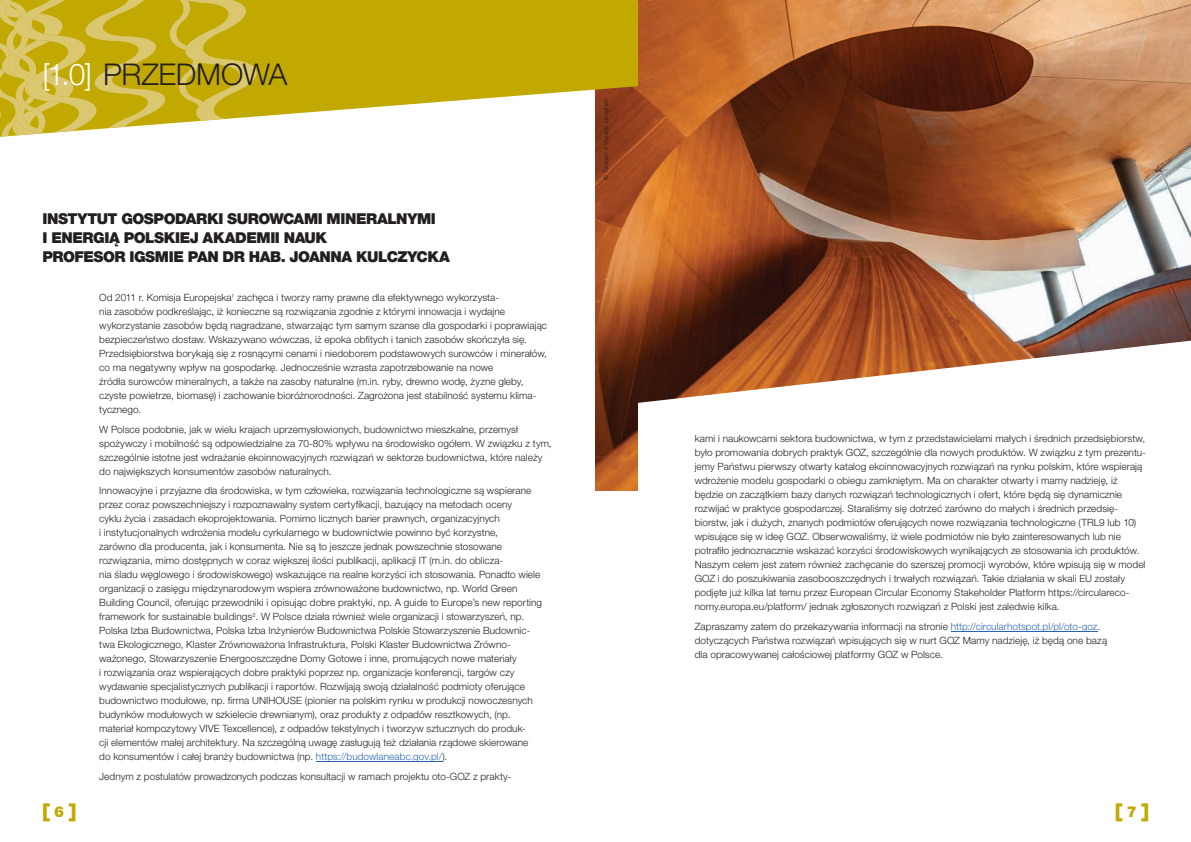
<style>
.page{position:relative;width:1191px;height:842px;background:#fff}
.page>*{position:absolute;margin:0;border:0;box-sizing:border-box;transform-origin:0 0}
.t1{font:300 30px "Helvetica Neue LT Pro";letter-spacing:-.015em;color:#231f20}
.t2{font:900 20px "Helvetica Neue LT Pro";color:#c1a902}
.t3{font:900 15px/19px "Helvetica Neue LT Pro";letter-spacing:-.03em;color:#231f20}
.t4{font:300 10px/14px "Helvetica Neue LT Pro";letter-spacing:.005em;color:#231f20}
.t5{font:300 6px "Helvetica Neue LT Pro";letter-spacing:.025em;color:#231f20}
.s1{color:#fff}
.s2{color:#2865b1}
.s3{font-size:15px}
</style>
<div class="page">
<img style="left:595px;top:0;width:596px;height:490px">
<svg style="left:638px;top:341px;width:553px;height:291px"></svg>
<svg style="left:267px;top:0;width:371px;height:137px;fill:#c1a902"></svg>
<svg style="left:0;top:0;width:267px;height:137px;background:#cdb837"></svg>
<hr style="left:316px;top:761px;width:126px;height:1px;background:#2865b1">
<hr style="left:950px;top:631px;width:147px;height:1px;background:#2865b1">
<h1 class="t1" style="left:43px;top:56px;width:246px"><span class="s1">[1.0]</span> PRZEDMOWA</h1>
<h3 class="t3" style="left:43px;top:209px;width:409px">INSTYTUT GOSPODARKI SUROWCAMI MINERALNYMI<br>I ENERGIĄ POLSKIEJ AKADEMII NAUK<br>PROFESOR IGSMIE PAN DR HAB. JOANNA KULCZYCKA</h3>
<p class="t4" style="left:99px;top:290px;width:449px">Od 2011 r. Komisja Europejska<sup>1</sup> zachęca i tworzy ramy prawne dla efektywnego wykorzysta-<br>nia zasobów podkreślając, iż konieczne są rozwiązania zgodnie z którymi innowacja i wydajne wykorzystanie zasobów będą nagradzane, stwarzając tym samym szanse dla gospodarki i poprawiając bezpieczeństwo dostaw. Wskazywano wówczas, iż epoka obfitych i tanich zasobów skończyła się.<br>Przedsiębiorstwa borykają się z rosnącymi cenami i niedoborem podstawowych surowców i minerałów, co ma negatywny wpływ na gospodarkę. Jednocześnie wzrasta zapotrzebowanie na nowe<br>źródła surowców mineralnych, a także na zasoby naturalne (m.in. ryby, drewno wodę, żyzne gleby, czyste powietrze, biomasę) i zachowanie bioróżnorodności. Zagrożona jest stabilność systemu klima&shy;tycznego.</p>
<p class="t4" style="left:99px;top:422px;width:454px">W Polsce podobnie, jak w wielu krajach uprzemysłowionych, budownictwo mieszkalne, przemysł spożywczy i mobilność są odpowiedzialne za 70-80% wpływu na środowisko ogółem. W związku z tym, szczególnie istotne jest wdrażanie ekoinnowacyjnych rozwiązań w sektorze budownictwa, które należy do największych konsumentów zasobów naturalnych.</p>
<p class="t4" style="left:99px;top:484px;width:444px">Innowacyjne i przyjazne dla środowiska, w tym człowieka, rozwiązania technologiczne są wspierane przez coraz powszechniejszy i rozpoznawalny system certyfikacji, bazujący na metodach oceny<br>cyklu życia i zasadach ekoprojektowania. Pomimo licznych barier prawnych, organizacyjnych<br>i instytucjonalnych wdrożenia modelu cyrkularnego w budownictwie powinno być korzystne,<br>zarówno dla producenta, jak i konsumenta. Nie są to jeszcze jednak powszechnie stosowane rozwiązania, mimo dostępnych w coraz większej ilości publikacji, aplikacji IT (m.in. do oblicza-<br>nia śladu węglowego i środowiskowego) wskazujące na realne korzyści ich stosowania. Ponadto wiele organizacji o zasięgu międzynarodowym wspiera zrównoważone budownictwo, np. World Green Building Council, oferując przewodniki i opisując dobre praktyki, np. A guide to Europe’s new reporting framework for sustainable buildings<sup>2</sup>. W Polsce działa również wiele organizacji i stowarzyszeń, np.<br>Polska Izba Budownictwa, Polska Izba Inżynierów Budownictwa Polskie Stowarzyszenie Budownic&shy;twa Ekologicznego, Klaster Zrównoważona Infrastruktura, Polski Klaster Budownictwa Zrówno&shy;ważonego, Stowarzyszenie Energooszczędne Domy Gotowe i inne, promujących nowe materiały<br>i rozwiązania oraz wspierających dobre praktyki poprzez np. organizacje konferencji, targów czy wydawanie specjalistycznych publikacji i raportów. Rozwijają swoją działalność podmioty oferujące budownictwo modułowe, np. firma UNIHOUSE (pionier na polskim rynku w produkcji nowoczesnych budynków modułowych w szkielecie drewnianym), oraz produkty z odpadów resztkowych, (np. materiał kompozytowy VIVE Texcellence), z odpadów tekstylnych i tworzyw sztucznych do produk-<br>cji elementów małej architektury. Na szczególną uwagę zasługują też działania rządowe skierowane do konsumentów i całej branży budownictwa (np. <span class="s2">https://budowlaneabc.gov.pl/</span>).</p>
<p class="t4" style="left:99px;top:769px;width:413px">Jednym z postulatów prowadzonych podczas konsultacji w ramach projektu oto-GOZ z prakty-</p>
<p class="t5" style="left:602px;top:180px;width:83px;rotate:-90deg">© Tandem X Visuals, Unsplash</p>
<p class="t4" style="left:694px;top:431px;width:453px">kami i naukowcami sektora budownictwa, w tym z przedstawicielami małych i średnich przedsiębiorstw, było promowania dobrych praktyk GOZ, szczególnie dla nowych produktów. W związku z tym prezentu&shy;jemy Państwu pierwszy otwarty katalog ekoinnowacyjnych rozwiązań na rynku polskim, które wspierają wdrożenie modelu gospodarki o obiegu zamkniętym. Ma on charakter otwarty i mamy nadzieję, iż będzie on zaczątkiem bazy danych rozwiązań technologicznych i ofert, które będą się dynamicznie rozwijać w praktyce gospodarczej. Staraliśmy się dotrzeć zarówno do małych i średnich przedsię&shy;biorstw, jak i dużych, znanych podmiotów oferujących nowe rozwiązania technologiczne (TRL9 lub 10) wpisujące się w ideę GOZ. Obserwowaliśmy, iż wiele podmiotów nie było zainteresowanych lub nie potrafiło jednoznacznie wskazać korzyści środowiskowych wynikających ze stosowania ich produktów.<br>Naszym celem jest zatem również zachęcanie do szerszej promocji wyrobów, które wpisują się w model GOZ i do poszukiwania zasobooszczędnych i trwałych rozwiązań. Takie działania w skali EU zostały podjęte już kilka lat temu przez European Circular Economy Stakeholder Platform https://circulareco&shy;nomy.europa.eu/platform/ jednak zgłoszonych rozwiązań z Polski jest zaledwie kilka.</p>
<p class="t4" style="left:694px;top:619px;width:414px">Zapraszamy zatem do przekazywania informacji na stronie <span class="s2">http://circularhotspot.pl/pl/oto-goz</span>. dotyczących Państwa rozwiązań wpisujących się w nurt GOZ Mamy nadzieję, iż będą one bazą dla opracowywanej całościowej platformy GOZ w Polsce.</p>
<h2 class="t2" style="left:43px;top:799px;width:35px">[<span class="s3">6</span>]</h2>
<h2 class="t2" style="left:1115px;top:799px;width:35px">[<span class="s3">7</span>]</h2>
</div>
